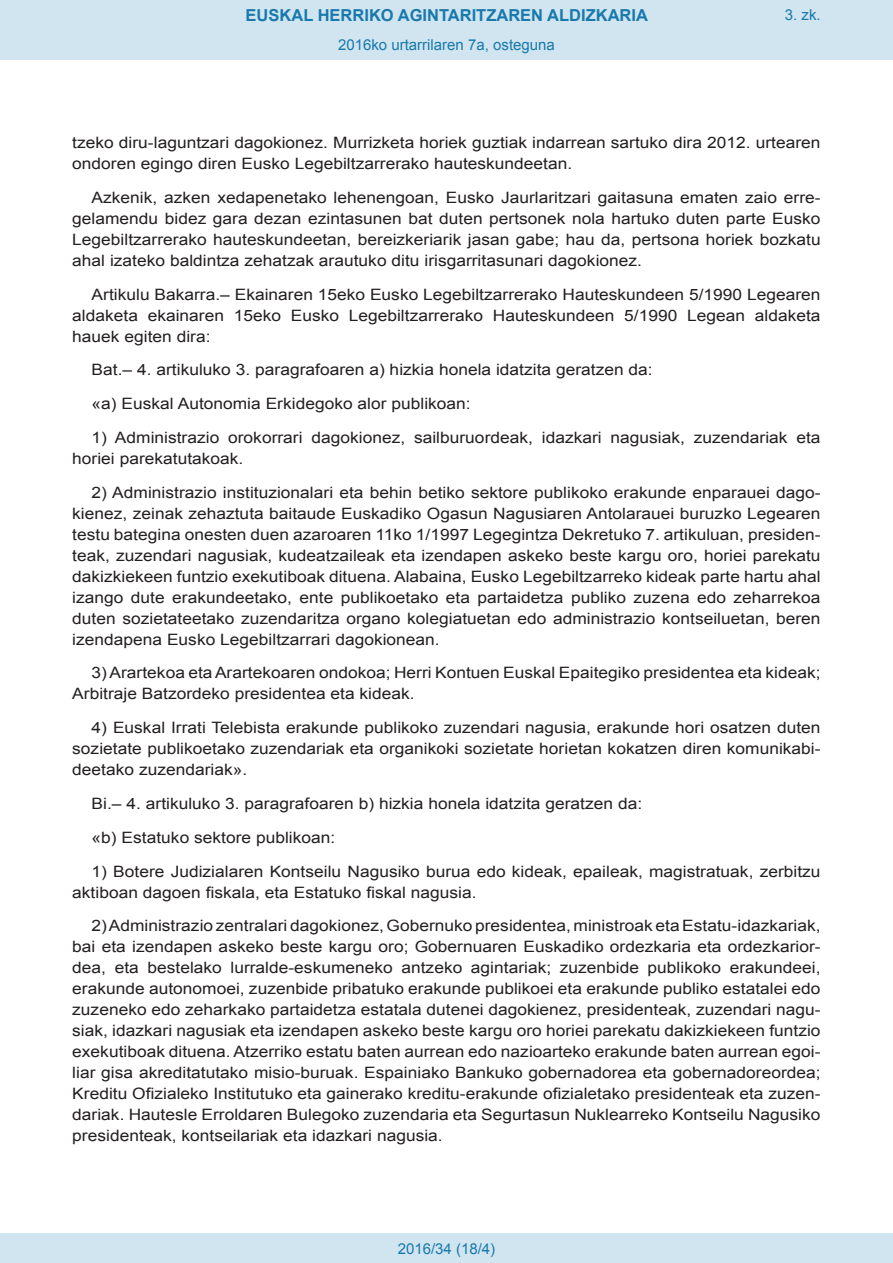
<style>
.page{position:relative;width:893px;height:1263px;background:#fff}
.page>*{position:absolute;margin:0;border:0;box-sizing:border-box;transform-origin:0 0}
.t1{font:700 16.5px "Arial";color:#1879ad}
.BOPVDetalle{font:15.6px/21px "Arial";color:#231f20;text-align:justify;scale:1.11 1}
.Paginacion_Centro{font:15px "Arial";color:#1879ad}
</style>
<div class="page">
<div style="left:0;top:0;width:893px;height:60px;background:#d0e5f0"></div>
<div style="left:0;top:1233px;width:893px;height:30px;background:#d0e5f0"></div>
<p class="t1" style="left:246px;top:4px;width:404px">EUSKAL HERRIKO AGINTARITZAREN ALDIZKARIA</p>
<p class="Paginacion_Centro" style="left:338px;top:35px;width:218px">2016ko urtarrilaren 7a, osteguna</p>
<p class="Paginacion_Centro" style="left:785px;top:5px;width:37px">3. zk.</p>
<p class="BOPVDetalle" style="left:72px;top:132px;width:676px">tzeko diru-laguntzari dagokionez. Murrizketa horiek guztiak indarrean sartuko dira 2012. urtearen ondoren egingo diren Eusko Legebiltzarrerako hauteskundeetan.</p>
<p class="BOPVDetalle" style="left:72px;top:187px;width:676px;text-indent:19px">Azkenik, azken xedapenetako lehenengoan, Eusko Jaurlaritzari gaitasuna ematen zaio erre&shy;gelamendu bidez gara dezan ezintasunen bat duten pertsonek nola hartuko duten parte Eusko Legebiltzarrerako hauteskundeetan, bereizkeriarik jasan gabe; hau da, pertsona horiek bozkatu ahal izateko baldintza zehatzak arautuko ditu irisgarritasunari dagokionez.</p>
<p class="BOPVDetalle" style="left:72px;top:284px;width:676px;text-indent:19px">Artikulu Bakarra.– Ekainaren 15eko Eusko Legebiltzarrerako Hauteskundeen 5/1990 Legearen aldaketa ekainaren 15eko Eusko Legebiltzarrerako Hauteskundeen 5/1990 Legean aldaketa hauek egiten dira:</p>
<p class="BOPVDetalle" style="left:92px;top:360px;width:507px">Bat.– 4. artikuluko 3. paragrafoaren a) hizkia honela idatzita geratzen da:</p>
<p class="BOPVDetalle" style="left:92px;top:393px;width:343px">«a) Euskal Autonomia Erkidegoko alor publikoan:</p>
<p class="BOPVDetalle" style="left:72px;top:427px;width:676px;text-indent:19px">1) Administrazio orokorrari dagokionez, sailburuordeak, idazkari nagusiak, zuzendariak eta horiei parekatutakoak.</p>
<p class="BOPVDetalle" style="left:72px;top:482px;width:676px;text-indent:19px">2) Administrazio instituzionalari eta behin betiko sektore publikoko erakunde enparauei dago&shy;kienez, zeinak zehaztuta baitaude Euskadiko Ogasun Nagusiaren Antolarauei buruzko Legearen testu bategina onesten duen azaroaren 11ko 1/1997 Legegintza Dekretuko 7. artikuluan, presiden&shy;teak, zuzendari nagusiak, kudeatzaileak eta izendapen askeko beste kargu oro, horiei parekatu dakizkiekeen funtzio exekutiboak dituena. Alabaina, Eusko Legebiltzarreko kideak parte hartu ahal izango dute erakundeetako, ente publikoetako eta partaidetza publiko zuzena edo zeharrekoa duten sozietateetako zuzendaritza organo kolegiatuetan edo administrazio kontseiluetan, beren izendapena Eusko Legebiltzarrari dagokionean.</p>
<p class="BOPVDetalle" style="left:72px;top:663px;width:676px;text-indent:19px">3) Arartekoa eta Arartekoaren ondokoa; Herri Kontuen Euskal Epaitegiko presidentea eta kideak;<br>Arbitraje Batzordeko presidentea eta kideak.</p>
<p class="BOPVDetalle" style="left:72px;top:717px;width:676px;text-indent:19px">4) Euskal Irrati Telebista erakunde publikoko zuzendari nagusia, erakunde hori osatzen duten sozietate publikoetako zuzendariak eta organikoki sozietate horietan kokatzen diren komunikabi&shy;deetako zuzendariak».</p>
<p class="BOPVDetalle" style="left:92px;top:793px;width:497px">Bi.– 4. artikuluko 3. paragrafoaren b) hizkia honela idatzita geratzen da:</p>
<p class="BOPVDetalle" style="left:92px;top:827px;width:221px">«b) Estatuko sektore publikoan:</p>
<p class="BOPVDetalle" style="left:72px;top:861px;width:676px;text-indent:19px">1) Botere Judizialaren Kontseilu Nagusiko burua edo kideak, epaileak, magistratuak, zerbitzu aktiboan dagoen fiskala, eta Estatuko fiskal nagusia.</p>
<p class="BOPVDetalle" style="left:72px;top:915px;width:676px;text-indent:19px">2) Administrazio zentralari dagokionez, Gobernuko presidentea, ministroak eta Estatu-idazkariak, bai eta izendapen askeko beste kargu oro; Gobernuaren Euskadiko ordezkaria eta ordezkarior&shy;dea, eta bestelako lurralde-eskumeneko antzeko agintariak; zuzenbide publikoko erakundeei, erakunde autonomoei, zuzenbide pribatuko erakunde publikoei eta erakunde publiko estatalei edo zuzeneko edo zeharkako partaidetza estatala dutenei dagokienez, presidenteak, zuzendari nagu&shy;siak, idazkari nagusiak eta izendapen askeko beste kargu oro horiei parekatu dakizkiekeen funtzio exekutiboak dituena. Atzerriko estatu baten aurrean edo nazioarteko erakunde baten aurrean egoi&shy;liar gisa akreditatutako misio-buruak. Espainiako Bankuko gobernadorea eta gobernadoreordea; Kreditu Ofizialeko Institutuko eta gainerako kreditu-erakunde ofizialetako presidenteak eta zuzen&shy;dariak. Hautesle Erroldaren Bulegoko zuzendaria eta Segurtasun Nuklearreko Kontseilu Nagusiko presidenteak, kontseilariak eta idazkari nagusia.</p>
<p class="Paginacion_Centro" style="left:398px;top:1238px;width:99px">2016/34 (18/4)</p>
</div>
